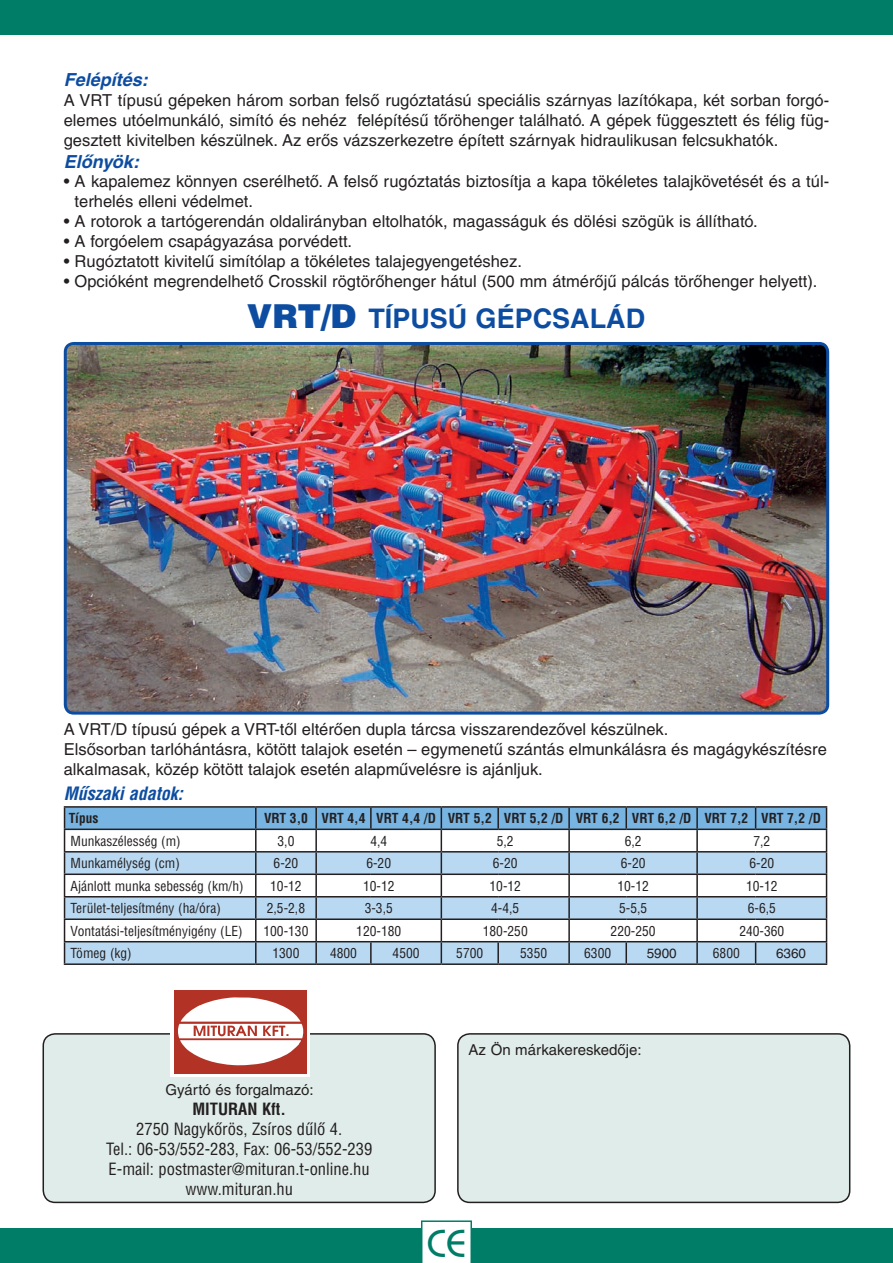
<style>
.page{position:relative;width:893px;height:1263px;background:#fff}
.page>*{position:absolute;margin:0;border:0;box-sizing:border-box;transform-origin:0 0}
.t1{font:500 39px "Bauhaus IT Cby BTCE";color:#007d67}
.t2{font:700 27px "Helvetica CE";color:#0d4da1}
.t3{font:italic 700 18px "Helvetica CE";color:#0d4da1}
.t4{font:italic 700 condensed 18px "Helvetica CE";color:#0d4da1}
.t5{font:16.5px/20px "Helvetica CE";color:#231f20}
.t6{font:condensed 16.5px/20px "Helvetica CE";color:#231f20;text-align:center}
.t7{font:700 condensed 16.5px "Helvetica CE";color:#231f20}
.t8{font:15px "Helvetica CE";color:#231f20}
.t9{font:condensed 13.5px "Helvetica CE";color:#231f20}
.t10{font:700 condensed 13.5px "Helvetica CE";color:#231f20}
.t11{font:13.5px "Helvetica CE";color:#231f20}
.s1{font-weight:900;font-size:33px}
</style>
<div class="page">
<div style="left:0;top:0;width:893px;height:34px;background:#007d67"></div>
<div style="left:43px;top:1034px;width:392px;height:168px;background:#e0ece9;border-radius:12px"></div>
<div style="left:43px;top:1033px;width:393px;height:170px;border:2px solid #231f20;border-radius:12px"></div>
<div style="left:458px;top:1034px;width:392px;height:168px;background:#e0ece9;border-radius:12px"></div>
<div style="left:457px;top:1033px;width:393px;height:170px;border:2px solid #231f20;border-radius:12px"></div>
<div style="left:0;top:1229px;width:893px;height:34px;background:#007d67"></div>
<svg style="left:421px;top:1220px;width:51px;height:43px"></svg>
<svg style="left:171px;top:1033px;width:139px;height:43px"></svg>
<div style="left:174px;top:990px;width:133px;height:83px;background:#b23326"></div>
<svg style="left:178px;top:997px;width:126px;height:69px"></svg>
<hr style="left:64px;top:806px;width:192px;height:2px;background:#231f20">
<hr style="left:256px;top:806px;width:60px;height:2px;background:#231f20">
<hr style="left:316px;top:806px;width:55px;height:2px;background:#231f20">
<hr style="left:371px;top:806px;width:70px;height:2px;background:#231f20">
<hr style="left:441px;top:806px;width:57px;height:2px;background:#231f20">
<hr style="left:498px;top:806px;width:71px;height:2px;background:#231f20">
<hr style="left:569px;top:806px;width:57px;height:2px;background:#231f20">
<hr style="left:626px;top:806px;width:71px;height:2px;background:#231f20">
<hr style="left:697px;top:806px;width:59px;height:2px;background:#231f20">
<hr style="left:756px;top:806px;width:71px;height:2px;background:#231f20">
<svg style="left:64px;top:807px;width:763px;height:156px"></svg>
<hr style="left:64px;top:963px;width:192px;height:2px;background:#231f20">
<hr style="left:256px;top:963px;width:60px;height:2px;background:#231f20">
<hr style="left:316px;top:963px;width:55px;height:2px;background:#231f20">
<hr style="left:371px;top:963px;width:70px;height:2px;background:#231f20">
<hr style="left:441px;top:963px;width:57px;height:2px;background:#231f20">
<hr style="left:498px;top:963px;width:71px;height:2px;background:#231f20">
<hr style="left:569px;top:963px;width:57px;height:2px;background:#231f20">
<hr style="left:626px;top:963px;width:71px;height:2px;background:#231f20">
<hr style="left:697px;top:963px;width:59px;height:2px;background:#231f20">
<hr style="left:756px;top:963px;width:71px;height:2px;background:#231f20">
<img style="left:65px;top:343px;width:763px;height:368px">
<div style="left:64px;top:342px;width:765px;height:373px;border:3px solid #0d4da1;border-radius:9px"></div>
<p class="t3" style="left:64px;top:69px;width:86px">Felépítés:</p>
<p class="t5" style="left:64px;top:90px;width:767px;text-align:justify">A VRT típusú gépeken három sorban felső rugóztatású speciális szárnyas lazítókapa, két sorban forgó&shy;elemes utóelmunkáló, simító és nehéz felépítésű tőröhenger található. A gépek függesztett és félig füg&shy;gesztett kivitelben készülnek. Az erős vázszerkezetre épített szárnyak hidraulikusan felcsukhatók.</p>
<p class="t3" style="left:64px;top:151px;width:77px">Előnyök:</p>
<p class="t5" style="left:75px;top:172px;width:756px;text-indent:-11px">• A kapalemez könnyen cserélhető. A felső rugóztatás biztosítja a kapa tökéletes talajkövetését és a túl&shy;terhelés elleni védelmet.</p>
<p class="t5" style="left:64px;top:211px;width:695px">• A rotorok a tartógerendán oldalirányban eltolhatók, magasságuk és dölési szögük is állítható.</p>
<p class="t5" style="left:64px;top:231px;width:290px">• A forgóelem csapágyazása porvédett.</p>
<p class="t5" style="left:64px;top:251px;width:460px">• Rugóztatott kivitelű simítólap a tökéletes talajegyengetéshez.</p>
<p class="t5" style="left:64px;top:271px;width:755px">• Opcióként megrendelhető Crosskil rögtörőhenger hátul (500 mm átmérőjű pálcás törőhenger helyett).</p>
<h2 class="t2" style="left:247px;top:303px;width:400px"><span class="s1">VRT/D</span> TÍPUSÚ GÉPCSALÁD</h2>
<p class="t5" style="left:64px;top:719px;width:765px">A VRT/D típusú gépek a VRT-től eltérően dupla tárcsa visszarendezővel készülnek.<br>Elsősorban tarlóhántásra, kötött talajok esetén – egymenetű szántás elmunkálásra és magágykészítésre alkalmasak, közép kötött talajok esetén alapművelésre is ajánljuk.</p>
<p class="t4" style="left:64px;top:783px;width:120px">Műszaki adatok:</p>
<p class="t10" style="left:69px;top:810px;width:31px">Típus</p>
<p class="t10" style="left:264px;top:810px;width:558px">VRT 3,0 VRT 4,4 VRT 4,4 /D VRT 5,2 VRT 5,2 /D VRT 6,2 VRT 6,2 /D VRT 7,2 VRT 7,2 /D</p>
<p class="t9" style="left:71px;top:833px;width:112px">Munkaszélesség (m)</p>
<p class="t9" style="left:278px;top:833px;width:18px">3,0</p>
<p class="t9" style="left:370px;top:833px;width:18px">4,4</p>
<p class="t9" style="left:497px;top:833px;width:18px">5,2</p>
<p class="t9" style="left:625px;top:833px;width:18px">6,2</p>
<p class="t9" style="left:753px;top:833px;width:18px">7,2</p>
<p class="t9" style="left:71px;top:856px;width:111px">Munkamélység (cm)</p>
<p class="t9" style="left:274px;top:856px;width:26px">6-20</p>
<p class="t9" style="left:366px;top:856px;width:26px">6-20</p>
<p class="t9" style="left:493px;top:856px;width:26px">6-20</p>
<p class="t9" style="left:621px;top:856px;width:26px">6-20</p>
<p class="t9" style="left:749px;top:856px;width:26px">6-20</p>
<p class="t9" style="left:71px;top:878px;width:175px">Ajánlott munka sebesség (km/h)</p>
<p class="t9" style="left:270px;top:878px;width:33px">10-12</p>
<p class="t9" style="left:363px;top:878px;width:33px">10-12</p>
<p class="t9" style="left:489px;top:878px;width:33px">10-12</p>
<p class="t9" style="left:617px;top:878px;width:33px">10-12</p>
<p class="t9" style="left:746px;top:878px;width:33px">10-12</p>
<p class="t9" style="left:71px;top:901px;width:152px">Terület-teljesítmény (ha/óra)</p>
<p class="t9" style="left:267px;top:901px;width:40px">2,5-2,8</p>
<p class="t9" style="left:365px;top:901px;width:30px">3-3,5</p>
<p class="t9" style="left:491px;top:901px;width:30px">4-4,5</p>
<p class="t9" style="left:619px;top:901px;width:30px">5-5,5</p>
<p class="t9" style="left:748px;top:901px;width:30px">6-6,5</p>
<p class="t9" style="left:71px;top:923px;width:174px">Vontatási-teljesítményigény (LE)</p>
<p class="t9" style="left:263px;top:923px;width:46px">100-130</p>
<p class="t9" style="left:356px;top:923px;width:46px">120-180</p>
<p class="t9" style="left:483px;top:923px;width:46px">180-250</p>
<p class="t9" style="left:611px;top:923px;width:46px">220-250</p>
<p class="t9" style="left:739px;top:923px;width:46px">240-360</p>
<p class="t9" style="left:71px;top:946px;width:63px">Tömeg (kg)</p>
<p class="t9" style="left:272px;top:946px;width:28px">1300</p>
<p class="t9" style="left:330px;top:946px;width:28px">4800</p>
<p class="t9" style="left:393px;top:946px;width:28px">4500</p>
<p class="t9" style="left:456px;top:946px;width:28px">5700</p>
<p class="t9" style="left:520px;top:946px;width:28px">5350</p>
<p class="t9" style="left:584px;top:946px;width:28px">6300</p>
<p class="t11" style="left:647px;top:946px;width:32px">5900</p>
<p class="t9" style="left:713px;top:946px;width:28px">6800</p>
<p class="t11" style="left:776px;top:946px;width:32px">6360</p>
<p class="t8" style="left:166px;top:1081px;width:150px">Gyártó és forgalmazó:</p>
<p class="t7" style="left:192px;top:1099px;width:95px">MITURAN Kft.</p>
<p class="t6" style="left:106px;top:1119px;width:268px">2750 Nagykőrös, Zsíros dűlő 4.<br>Tel.: 06-53/552-283, Fax: 06-53/552-239<br>E-mail: postmaster@mituran.t-online.hu www.mituran.hu</p>
<p class="t8" style="left:469px;top:1041px;width:175px">Az Ön márkakereskedője:</p>
<h1 class="t1" style="left:427px;top:1218px;width:41px">CE</h1>
</div>
